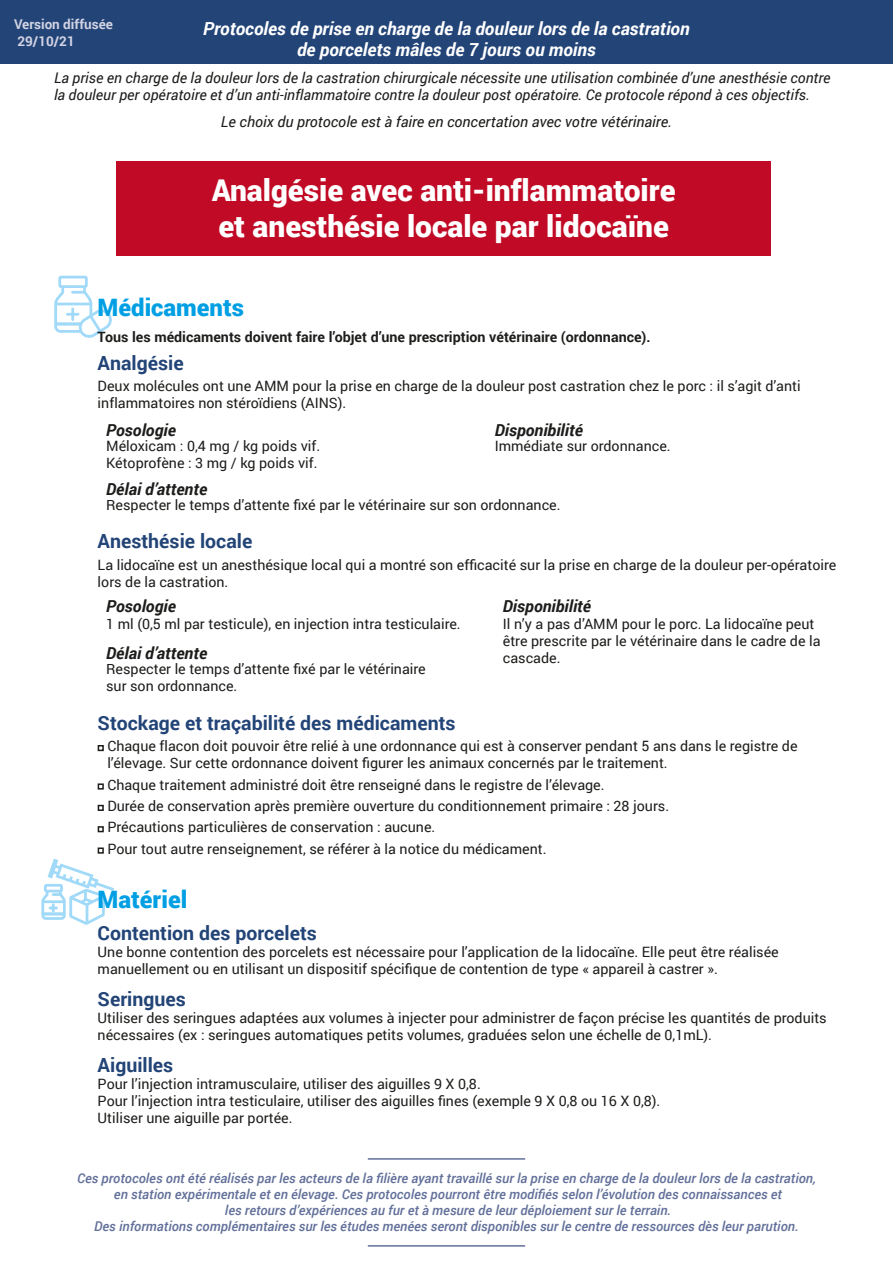
<style>
.page{position:relative;width:893px;height:1263px;background:#fff}
.page>*{position:absolute;margin:0;border:0;box-sizing:border-box;transform-origin:0 0}
.t1{font:900 30px/36px "Roboto";color:#fff}
.t2{font:900 24px "Roboto";color:#009fe3}
.t3{font:700 19.5px "Roboto";color:#247}
.t4{font:italic 700 18px/21.6px "Roboto";color:#fff;text-align:center}
.t5{font:italic 700 16.5px "Roboto";color:#1d1d1b}
.t6{font:italic 15px "Roboto";color:#1d1d1b}
.t7{font:italic 14.7px/17.7px "Roboto";color:#1d1d1b}
.t8{font:14.25px/17.1px "Roboto";color:#1d1d1b}
.t9{font:700 14.25px "Roboto";color:#1d1d1b}
.t10{font:italic 500 13.5px/16.2px "Roboto";color:#62709a;text-align:center}
.t11{font:700 13.5px/16.2px "Roboto";color:#d2d3e3}
</style>
<div class="page">
<hr style="left:368px;top:1158px;width:157px;height:2px;background:#62709a">
<hr style="left:368px;top:1245px;width:157px;height:1px;background:#62709a">
<div style="left:0;top:0;width:893px;height:64px;background:#247"></div>
<div style="left:116px;top:162px;width:655px;height:94px;background:#c10b26"></div>
<div style="left:58px;top:276px;width:30px;height:12px;border:3px solid #a1daf8"></div>
<svg style="left:54px;top:284px;width:58px;height:54px"></svg>
<svg style="left:41px;top:858px;width:73px;height:67px"></svg>
<svg style="left:98px;top:745px;width:6px;height:6px"></svg>
<div style="left:98px;top:783px;width:6px;height:7px;border:2px solid #1d1d1b"></div>
<svg style="left:98px;top:805px;width:6px;height:6px"></svg>
<svg style="left:98px;top:826px;width:6px;height:6px"></svg>
<div style="left:98px;top:847px;width:6px;height:7px;border:2px solid #1d1d1b"></div>
<p class="t11" style="left:14px;top:16px;width:100px">Version diffusée<br>29/10/21</p>
<p class="t4" style="left:203px;top:17px;width:488px">Protocoles de prise en charge de la douleur lors de la castration de porcelets mâles de 7 jours ou moins</p>
<p class="t7" style="left:54px;top:68px;width:778px">La prise en charge de la douleur lors de la castration chirurgicale nécessite une utilisation combinée d’une anesthésie contre la douleur per opératoire et d’un anti-inflammatoire contre la douleur post opératoire. Ce protocole répond à ces objectifs.</p>
<p class="t6" style="left:221px;top:111px;width:453px">Le choix du protocole est à faire en concertation avec votre vétérinaire.</p>
<h1 class="t1" style="left:212px;top:172px;width:465px">Analgésie avec anti-inflammatoire et anesthésie locale par lidocaïne</h1>
<h2 class="t2" style="left:98px;top:291px;width:148px">Médicaments</h2>
<p class="t9" style="left:98px;top:327px;width:555px">Tous les médicaments doivent faire l’objet d’une prescription vétérinaire (ordonnance).</p>
<h3 class="t3" style="left:98px;top:349px;width:88px">Analgésie</h3>
<p class="t8" style="left:98px;top:377px;width:704px">Deux molécules ont une AMM pour la prise en charge de la douleur post castration chez le porc : il s’agit d’anti inflammatoires non stéroïdiens (AINS).</p>
<p class="t5" style="left:106px;top:418px;width:71px">Posologie</p>
<p class="t5" style="left:495px;top:418px;width:90px">Disponibilité</p>
<p class="t8" style="left:106px;top:436px;width:216px">Méloxicam : 0,4 mg / kg poids vif.<br>Kétoprofène : 3 mg / kg poids vif.</p>
<p class="t8" style="left:495px;top:436px;width:178px">Immédiate sur ordonnance.</p>
<p class="t5" style="left:106px;top:477px;width:103px">Délai d’attente</p>
<p class="t8" style="left:106px;top:495px;width:456px">Respecter le temps d’attente fixé par le vétérinaire sur son ordonnance.</p>
<h3 class="t3" style="left:98px;top:527px;width:156px">Anesthésie locale</h3>
<p class="t8" style="left:98px;top:555px;width:740px">La lidocaïne est un anesthésique local qui a montré son efficacité sur la prise en charge de la douleur per-opératoire lors de la castration.</p>
<p class="t5" style="left:106px;top:595px;width:71px">Posologie</p>
<p class="t5" style="left:503px;top:595px;width:90px">Disponibilité</p>
<p class="t8" style="left:106px;top:615px;width:356px">1 ml (0,5 ml par testicule), en injection intra testiculaire.</p>
<p class="t8" style="left:503px;top:615px;width:319px">Il n’y a pas d’AMM pour le porc. La lidocaïne peut être prescrite par le vétérinaire dans le cadre de la</p>
<p class="t5" style="left:106px;top:641px;width:103px">Délai d’attente</p>
<p class="t8" style="left:503px;top:649px;width:59px">cascade.</p>
<p class="t8" style="left:106px;top:660px;width:321px">Respecter le temps d’attente fixé par le vétérinaire sur son ordonnance.</p>
<h3 class="t3" style="left:98px;top:709px;width:359px">Stockage et traçabilité des médicaments</h3>
<p class="t8" style="left:107px;top:737px;width:692px">Chaque flacon doit pouvoir être relié à une ordonnance qui est à conserver pendant 5 ans dans le registre de l’élevage. Sur cette ordonnance doivent figurer les animaux concernés par le traitement.</p>
<p class="t8" style="left:107px;top:773px;width:563px;line-height:21.3px">Chaque traitement administré doit être renseigné dans le registre de l’élevage.<br>Durée de conservation après première ouverture du conditionnement primaire : 28 jours.<br>Précautions particulières de conservation : aucune.<br>Pour tout autre renseignement, se référer à la notice du médicament.</p>
<h2 class="t2" style="left:98px;top:882px;width:91px">Matériel</h2>
<h3 class="t3" style="left:98px;top:919px;width:221px">Contention des porcelets</h3>
<p class="t8" style="left:98px;top:943px;width:683px">Une bonne contention des porcelets est nécessaire pour l’application de la lidocaïne. Elle peut être réalisée manuellement ou en utilisant un dispositif spécifique de contention de type « appareil à castrer ».</p>
<h3 class="t3" style="left:98px;top:985px;width:90px">Seringues</h3>
<p class="t8" style="left:98px;top:1009px;width:731px">Utiliser des seringues adaptées aux volumes à injecter pour administrer de façon précise les quantités de produits nécessaires (ex : seringues automatiques petits volumes, graduées selon une échelle de 0,1mL).</p>
<h3 class="t3" style="left:98px;top:1051px;width:77px">Aiguilles</h3>
<p class="t8" style="left:98px;top:1075px;width:564px">Pour l’injection intramusculaire, utiliser des aiguilles 9 X 0,8.<br>Pour l’injection intra testiculaire, utiliser des aiguilles fines (exemple 9 X 0,8 ou 16 X 0,8).<br>Utiliser une aiguille par portée.</p>
<p class="t10" style="left:77px;top:1169px;width:740px">Ces protocoles ont été réalisés par les acteurs de la filière ayant travaillé sur la prise en charge de la douleur lors de la castration, en station expérimentale et en élevage. Ces protocoles pourront être modifiés selon l’évolution des connaissances et<br>les retours d’expériences au fur et à mesure de leur déploiement sur le terrain.<br>Des informations complémentaires sur les études menées seront disponibles sur le centre de ressources dès leur parution.</p>
</div>
